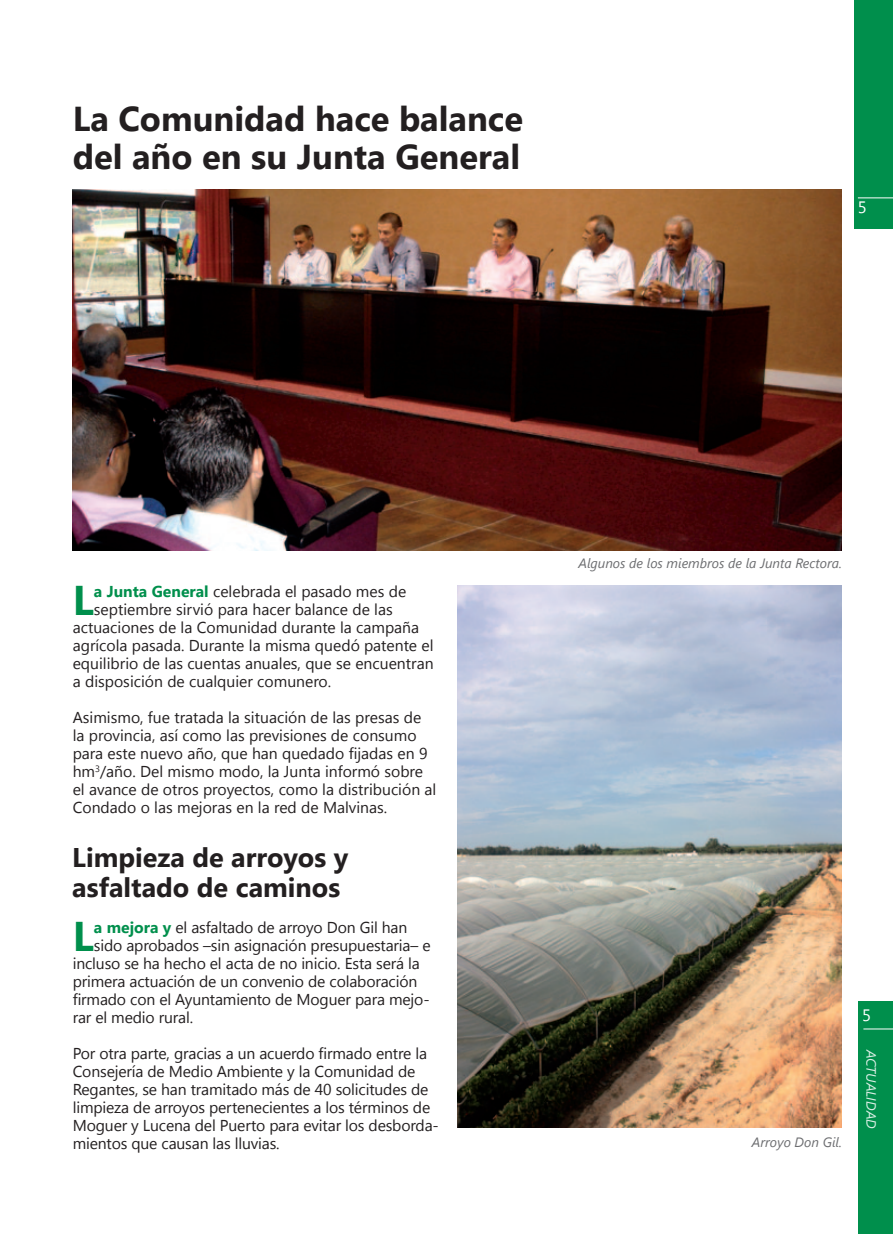
<style>
.page{position:relative;width:893px;height:1234px;background:#fff}
.page>*{position:absolute;margin:0;border:0;box-sizing:border-box;transform-origin:0 0}
.t1{font:700 41.4px "Segoe UI";color:#008f4c}
.t2{font:700 34.5px/37.5px "Segoe UI";color:#231f20}
.t3{font:700 27px/30px "Segoe UI";color:#231f20}
.t4{font:16.5px "Segoe UI";color:#fff}
.t5{font:15.75px/18px "Segoe UI";letter-spacing:-.01em;color:#231f20}
.t6{font:italic 13.5px "Segoe UI";color:#6c6d70}
.t7{font:italic 13.5px "Segoe UI";color:#fff}
.s1{font-weight:700;color:#008f4c}
</style>
<div class="page">
<div style="left:854px;top:0;width:39px;height:229px;background:#008f4c"></div>
<hr style="left:858px;top:197px;width:35px;height:1px;background:#fff">
<img style="left:73px;top:189px;width:769px;height:361px">
<div style="left:858px;top:1001px;width:35px;height:232px;background:#008f4c"></div>
<hr style="left:863px;top:1028px;width:30px;height:1px;background:#fff">
<img style="left:457px;top:585px;width:385px;height:542px">
<h2 class="t2" style="left:73px;top:98px;width:452px">La Comunidad hace balance del año en su Junta General</h2>
<p class="t4" style="left:858px;top:196px;width:10px">5</p>
<h1 class="t1" style="left:73px;top:570px;width:23px">L</h1>
<p class="t5" style="left:94px;top:581px;width:314px"><span class="s1">a Junta General</span> celebrada el pasado mes de</p>
<p class="t5" style="left:94px;top:599px;width:300px">septiembre sirvió para hacer balance de las</p>
<p class="t5" style="left:73px;top:617px;width:348px">actuaciones de la Comunidad durante la campaña</p>
<p class="t5" style="left:73px;top:635px;width:362px">agrícola pasada. Durante la misma quedó patente el</p>
<p class="t5" style="left:73px;top:653px;width:362px">equilibrio de las cuentas anuales, que se encuentran</p>
<p class="t5" style="left:73px;top:671px;width:260px">a disposición de cualquier comunero.</p>
<p class="t5" style="left:73px;top:707px;width:365px">Asimismo, fue tratada la situación de las presas de la provincia, así como las previsiones de consumo para este nuevo año, que han quedado fijadas en 9 hm<sup>3</sup>/año. Del mismo modo, la Junta informó sobre el avance de otros proyectos, como la distribución al Condado o las mejoras en la red de Malvinas.</p>
<h3 class="t3" style="left:72px;top:840px;width:277px">Limpieza de arroyos y asfaltado de caminos</h3>
<h1 class="t1" style="left:73px;top:906px;width:23px">L</h1>
<p class="t5" style="left:94px;top:917px;width:315px"><span class="s1">a mejora y</span> el asfaltado de arroyo Don Gil han</p>
<p class="t5" style="left:94px;top:935px;width:338px">sido aprobados –sin asignación presupuestaria– e</p>
<p class="t5" style="left:73px;top:953px;width:349px">incluso se ha hecho el acta de no inicio. Esta será la</p>
<p class="t5" style="left:73px;top:971px;width:346px">primera actuación de un convenio de colaboración</p>
<p class="t5" style="left:73px;top:989px;width:358px">firmado con el Ayuntamiento de Moguer para mejo-</p>
<p class="t5" style="left:73px;top:1007px;width:122px">rar el medio rural.</p>
<p class="t5" style="left:73px;top:1043px;width:368px">Por otra parte, gracias a un acuerdo firmado entre la Consejería de Medio Ambiente y la Comunidad de Regantes, se han tramitado más de 40 solicitudes de limpieza de arroyos pertenecientes a los términos de Moguer y Lucena del Puerto para evitar los desborda&shy;mientos que causan las lluvias.</p>
<p class="t6" style="left:578px;top:553px;width:265px">Algunos de los miembros de la Junta Rectora.</p>
<p class="t6" style="left:752px;top:1131px;width:92px">Arroyo Don Gil.</p>
<p class="t4" style="left:862px;top:1003px;width:10px">5</p>
<p class="t7" style="left:881px;top:1049px;width:81px;rotate:90deg">ACTUALIDAD</p>
</div>
